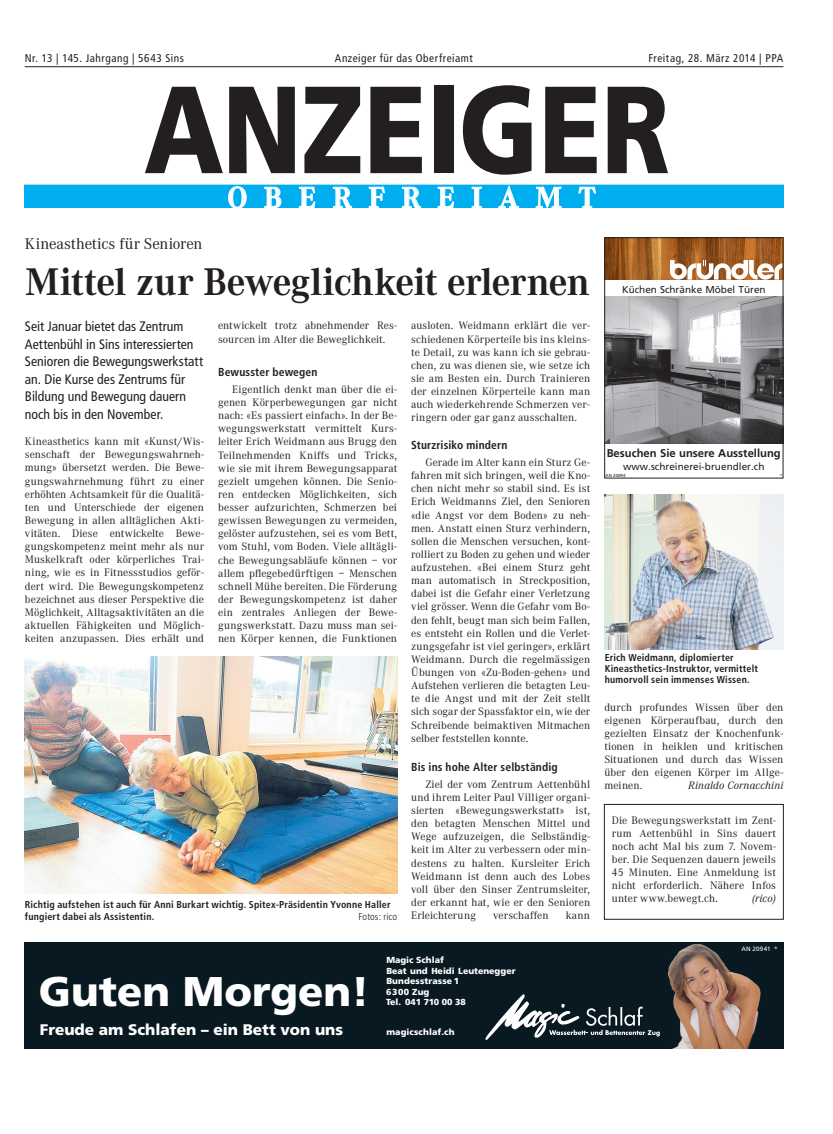
<style>
.page{position:relative;width:833px;height:1134px;background:#fff}
.page>*{position:absolute;margin:0;border:0;box-sizing:border-box;transform-origin:0 0}
.t1{font:900 41.5px "Frutiger";color:#fff}
.t2{font:700 40px "Corporate A";letter-spacing:-.02em;color:#231f20}
.t3{font:700 30.62px "Corporate A";letter-spacing:.55em;color:#fff}
.t4{font:16.25px "Corporate A";color:#231f20}
.t5{font:900 15.38px "Frutiger";color:#fff}
.t6{font:condensed 13.75px/17.5px "Frutiger";color:#231f20}
.t7{font:700 condensed 11.5px "Frutiger";letter-spacing:.01em;color:#231f20}
.t8{font:11.25px/13.1px "Corporate A";letter-spacing:.005em;color:#231f20;text-align:justify}
.t9{font:condensed 11.25px "Frutiger";letter-spacing:.045em;color:#231f20}
.t10{font:700 11.25px "Frutiger";color:#231f20}
.t11{font:italic 11.25px "Corporate A";letter-spacing:.015em;color:#231f20}
.t12{font:700 condensed 10px/11.2px "Frutiger";letter-spacing:.015em;color:#231f20}
.t13{font:10px "Frutiger";color:#231f20}
.t14{font:10px "Helvetica";color:#000}
.t15{font:300 condensed 10px "Frutiger";letter-spacing:.01em;color:#231f20}
.t16{font:900 8.75px/10.5px "Frutiger";color:#fff}
.t17{font:6.25px "Frutiger";letter-spacing:.035em;color:#fff}
.t18{font:4.38px "Frutiger";color:#231f20}
</style>
<div class="page">
<hr style="left:25px;top:66px;width:758px;height:1px;background:#231f20">
<svg style="left:145px;top:87px;width:78px;height:86px"></svg>
<svg style="left:229px;top:87px;width:66px;height:86px"></svg>
<svg style="left:304px;top:87px;width:56px;height:86px"></svg>
<svg style="left:370px;top:87px;width:52px;height:86px"></svg>
<div style="left:434px;top:87px;width:19px;height:86px;background:#231f20"></div>
<div style="left:434px;top:85px;width:19px;height:86px;background:#231f20"></div>
<svg style="left:463px;top:85px;width:68px;height:90px"></svg>
<svg style="left:545px;top:87px;width:51px;height:86px"></svg>
<svg style="left:607px;top:87px;width:61px;height:86px"></svg>
<svg style="left:25px;top:184px;width:758px;height:24px;background:#19b5f0"></svg>
<img style="left:25px;top:943px;width:758px;height:106px">
<svg style="left:485px;top:994px;width:175px;height:46px;background:#38454d"></svg>
<img style="left:606px;top:296px;width:175px;height:147px">
<img style="left:606px;top:239px;width:175px;height:41px">
<svg style="left:670px;top:260px;width:111px;height:20px"></svg>
<div style="left:604px;top:237px;width:179px;height:241px;border:1px solid #231f20"></div>
<div style="left:604px;top:804px;width:179px;height:115px;border:1px solid #231f20"></div>
<img style="left:25px;top:656px;width:372px;height:237px">
<img style="left:604px;top:494px;width:179px;height:155px">
<p class="t9" style="left:25px;top:51px;width:161px">Nr. 13 | 145. Jahrgang | 5643 Sins</p>
<p class="t9" style="left:335px;top:51px;width:139px">Anzeiger für das Oberfreiamt</p>
<p class="t9" style="left:648px;top:51px;width:136px">Freitag, 28. März 2014 | PPA</p>
<h3 class="t3" style="left:227px;top:181px;width:370px">OBERFREIAMT</h3>
<h3 class="t4" style="left:25px;top:235px;width:179px">Kineasthetics für Senioren</h3>
<h2 class="t2" style="left:25px;top:260px;width:566px">Mittel zur Beweglichkeit erlernen</h2>
<p class="t6" style="left:25px;top:318px;width:180px">Seit Januar bietet das Zentrum<br>Aettenbühl in Sins interessierten<br>Senioren die Bewegungswerkstatt an. Die Kurse des Zentrums für<br>Bildung und Bewegung dauern noch bis in den November.</p>
<p class="t8" style="left:25px;top:435px;width:180px">Kineasthetics kann mit «Kunst/Wis&shy;senschaft der Bewegungswahrneh&shy;mung» übersetzt werden. Die Bewe&shy;gungswahrnehmung führt zu einer erhöhten Achtsamkeit für die Qualitä&shy;ten und Unterschiede der eigenen Bewegung in allen alltäglichen Akti&shy;vitäten. Diese entwickelte Bewe&shy;gungskompetenz meint mehr als nur Muskelkraft oder körperliches Trai&shy;ning, wie es in Fitnessstudios geför&shy;dert wird. Die Bewegungskompetenz bezeichnet aus dieser Perspektive die Möglichkeit, Alltagsaktivitäten an die aktuellen Fähigkeiten und Möglich&shy;keiten anzupassen. Dies erhält und</p>
<p class="t8" style="left:411px;top:319px;width:180px">ausloten. Weidmann erklärt die ver&shy;schiedenen Körperteile bis ins kleins&shy;te Detail, zu was kann ich sie gebrau&shy;chen, zu was dienen sie, wie setze ich sie am Besten ein. Durch Trainieren der einzelnen Körperteile kann man auch wiederkehrende Schmerzen ver&shy;ringern oder gar ganz ausschalten.</p>
<p class="t7" style="left:411px;top:438px;width:98px">Sturzrisiko mindern</p>
<p class="t8" style="left:411px;top:456px;width:180px;text-indent:14px">Gerade im Alter kann ein Sturz Ge&shy;fahren mit sich bringen, weil die Kno&shy;chen nicht mehr so stabil sind. Es ist Erich Weidmanns Ziel, den Senioren «die Angst vor dem Boden» zu neh&shy;men. Anstatt einen Sturz verhindern, sollen die Menschen versuchen, kont&shy;rolliert zu Boden zu gehen und wieder aufzustehen. «Bei einem Sturz geht man automatisch in Streckposition, dabei ist die Gefahr einer Verletzung viel grösser. Wenn die Gefahr vom Bo&shy;den fehlt, beugt man sich beim Fallen, es entsteht ein Rollen und die Verlet&shy;zungsgefahr ist viel geringer», erklärt Weidmann. Durch die regelmässigen Übungen von «Zu-Boden-gehen» und Aufstehen verlieren die betagten Leu&shy;te die Angst und mit der Zeit stellt sich sogar der Spassfaktor ein, wie der Schreibende beimaktiven Mitmachen selber feststellen konnte.</p>
<p class="t7" style="left:411px;top:760px;width:148px">Bis ins hohe Alter selbständig</p>
<p class="t8" style="left:411px;top:778px;width:180px;text-indent:14px">Ziel der vom Zentrum Aettenbühl und ihrem Leiter Paul Villiger organi&shy;sierten «Bewegungswerkstatt» ist, den betagten Menschen Mittel und Wege aufzuzeigen, die Selbständig&shy;keit im Alter zu verbessern oder min&shy;destens zu halten. Kursleiter Erich Weidmann ist denn auch des Lobes voll über den Sinser Zentrumsleiter, der erkannt hat, wie er den Senioren Erleichterung</p>
<p class="t8" style="left:218px;top:319px;width:180px">entwickelt trotz abnehmender Res&shy;sourcen im Alter die Beweglichkeit.</p>
<p class="t7" style="left:218px;top:365px;width:101px">Bewusster bewegen</p>
<p class="t8" style="left:218px;top:383px;width:180px;text-indent:14px">Eigentlich denkt man über die ei&shy;genen Körperbewegungen gar nicht nach: «Es passiert einfach». In der Be&shy;wegungswerkstatt vermittelt Kurs&shy;leiter Erich Weidmann aus Brugg den Teilnehmenden Kniffs und Tricks, wie sie mit ihrem Bewegungsapparat gezielt umgehen können. Die Senio&shy;ren entdecken Möglichkeiten, sich besser aufzurichten, Schmerzen bei gewissen Bewegungen zu vermeiden, gelöster aufzustehen, sei es vom Bett, vom Stuhl, vom Boden. Viele alltägli&shy;che Bewegungsabläufe können – vor allem pflegebedürftigen – Menschen schnell Mühe bereiten. Die Förderung der Bewegungskompetenz ist daher ein zentrales Anliegen der Bewe&shy;gungswerkstatt. Dazu muss man sei&shy;nen Körper kennen, die Funktionen</p>
<p class="t12" style="left:25px;top:899px;width:367px">Richtig aufstehen ist auch für Anni Burkart wichtig. Spitex-Präsidentin Yvonne Haller fungiert dabei als Assistentin.</p>
<p class="t14" style="left:29px;top:907px;width:235px">Anzeiger_214x30_Layou 1 17.02.14 07:43 Seite 1</p>
<p class="t8" style="left:493px;top:909px;width:57px">verschaffen</p>
<p class="t8" style="left:565px;top:909px;width:26px">kann</p>
<p class="t15" style="left:358px;top:910px;width:40px">Fotos: rico</p>
<h1 class="t1" style="left:39px;top:966px;width:332px">Guten Morgen!</h1>
<p class="t16" style="left:386px;top:955px;width:131px">Magic Schlaf<br>Beat und Heidi Leutenegger<br>Bundesstrasse1<br>6300 Zug<br>Tel. 041 710 00 38</p>
<h3 class="t5" style="left:40px;top:1020px;width:305px">Freude am Schlafen – ein Bett von uns</h3>
<p class="t16" style="left:386px;top:1026px;width:70px">magicschlaf.ch</p>
<p class="t13" style="left:622px;top:283px;width:145px">Küchen Schränke Möbel Türen</p>
<p class="t10" style="left:606px;top:447px;width:176px">Besuchen Sie unsere Ausstellung</p>
<p class="t13" style="left:623px;top:460px;width:143px">www.schreinerei-bruendler.ch</p>
<p class="t18" style="left:605px;top:473px;width:21px">AN 20094</p>
<p class="t18" style="left:780px;top:473px;width:4px">*</p>
<p class="t12" style="left:604px;top:652px;width:155px">Erich Weidmann, diplomierter<br>Kineasthetics-Instruktor, vermittelt humorvoll sein immenses Wissen.</p>
<p class="t8" style="left:604px;top:701px;width:180px">durch profundes Wissen über den eigenen Körperaufbau, durch den gezielten Einsatz der Knochenfunk&shy;tionen in heiklen und kritischen Situationen und durch das Wissen über den eigenen Körper im Allge&shy;meinen.</p>
<p class="t11" style="left:688px;top:779px;width:97px">Rinaldo Cornacchini</p>
<p class="t8" style="left:612px;top:814px;width:166px">Die Bewegungswerkstatt im Zent&shy;rum Aettenbühl in Sins dauert noch acht Mal bis zum 7. Novem&shy;ber. Die Sequenzen dauern jeweils 45 Minuten. Eine Anmeldung ist nicht erforderlich. Nähere Infos unter www.bewegt.ch.</p>
<p class="t11" style="left:752px;top:892px;width:25px">(rico)</p>
<p class="t17" style="left:741px;top:945px;width:38px">AN 20941 *</p>
</div>
